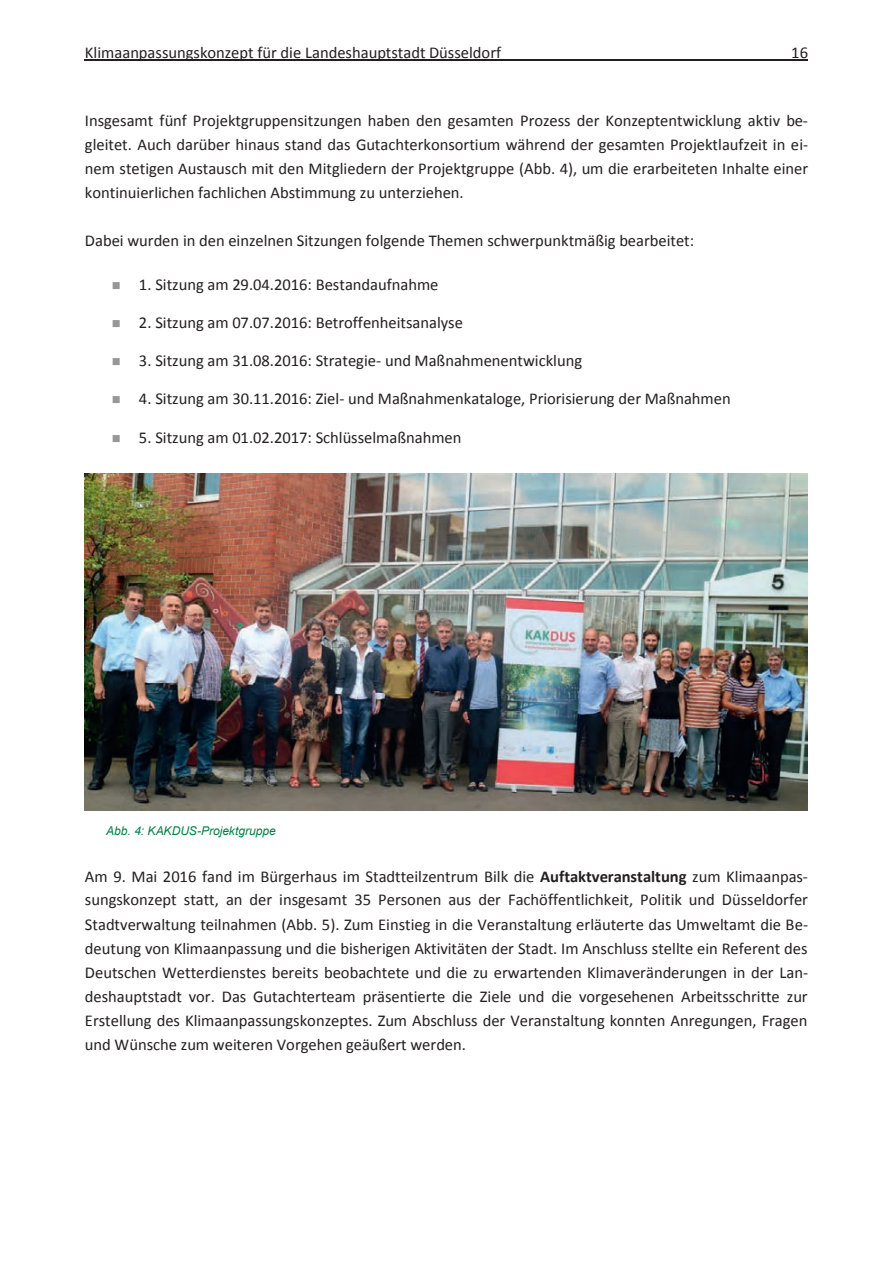
<style>
.page{position:relative;width:893px;height:1263px;background:#fff}
.page>*{position:absolute;margin:0;border:0;box-sizing:border-box;transform-origin:0 0}
.t1{font:16.5px/24px "Calibri";color:#231f20;text-align:justify}
.t2{font:italic 12px "Arial";letter-spacing:-.005em;color:#067e46}
.t3{font:12px "Wingdings";color:#959798}
.s1{font-weight:700}
</style>
<div class="page">
<hr style="left:85px;top:59px;width:723px;height:1px;background:#231f20">
<img style="left:85px;top:474px;width:723px;height:337px">
<p class="t1" style="left:85px;top:40px;width:418px">Klimaanpassungskonzept für die Landeshauptstadt Düsseldorf</p>
<p class="t1" style="left:791px;top:40px;width:18px">16</p>
<p class="t1" style="left:85px;top:108px;width:725px">Insgesamt fünf Projektgruppensitzungen haben den gesamten Prozess der Konzeptentwicklung aktiv be&shy;gleitet. Auch darüber hinaus stand das Gutachterkonsortium während der gesamten Projektlaufzeit in ei&shy;nem stetigen Austausch mit den Mitgliedern der Projektgruppe (Abb. 4), um die erarbeiteten Inhalte einer kontinuierlichen fachlichen Abstimmung zu unterziehen.</p>
<p class="t1" style="left:85px;top:228px;width:611px">Dabei wurden in den einzelnen Sitzungen folgende Themen schwerpunktmäßig bearbeitet:</p>
<p class="t1" style="left:139px;top:272px;width:301px">1. Sitzung am 29.04.2016: Bestandaufnahme</p>
<p class="t1" style="left:139px;top:310px;width:326px">2. Sitzung am 07.07.2016: Betroffenheitsanalyse</p>
<p class="t1" style="left:139px;top:348px;width:445px">3. Sitzung am 31.08.2016: Strategie- und Maßnahmenentwicklung</p>
<p class="t1" style="left:139px;top:386px;width:593px">4. Sitzung am 30.11.2016: Ziel- und Maßnahmenkataloge, Priorisierung der Maßnahmen</p>
<p class="t1" style="left:139px;top:425px;width:324px">5. Sitzung am 01.02.2017: Schlüsselmaßnahmen</p>
<p class="t3" style="left:112px;top:279px;width:11px">■</p>
<p class="t3" style="left:112px;top:317px;width:11px">■</p>
<p class="t3" style="left:112px;top:355px;width:11px">■</p>
<p class="t3" style="left:112px;top:394px;width:11px">■</p>
<p class="t3" style="left:112px;top:432px;width:11px">■</p>
<p class="t2" style="left:106px;top:823px;width:171px">Abb. 4: KAKDUS-Projektgruppe</p>
<p class="t1" style="left:85px;top:863px;width:725px">Am 9. Mai 2016 fand im Bürgerhaus im Stadtteilzentrum Bilk die <span class="s1">Auftaktveranstaltung</span> zum Klimaanpas&shy;sungskonzept statt, an der insgesamt 35 Personen aus der Fachöffentlichkeit, Politik und Düsseldorfer Stadtverwaltung teilnahmen (Abb. 5). Zum Einstieg in die Veranstaltung erläuterte das Umweltamt die Be&shy;deutung von Klimaanpassung und die bisherigen Aktivitäten der Stadt. Im Anschluss stellte ein Referent des Deutschen Wetterdienstes bereits beobachtete und die zu erwartenden Klimaveränderungen in der Lan&shy;deshauptstadt vor. Das Gutachterteam präsentierte die Ziele und die vorgesehenen Arbeitsschritte zur Erstellung des Klimaanpassungskonzeptes. Zum Abschluss der Veranstaltung konnten Anregungen, Fragen und Wünsche zum weiteren Vorgehen geäußert werden.</p>
</div>
